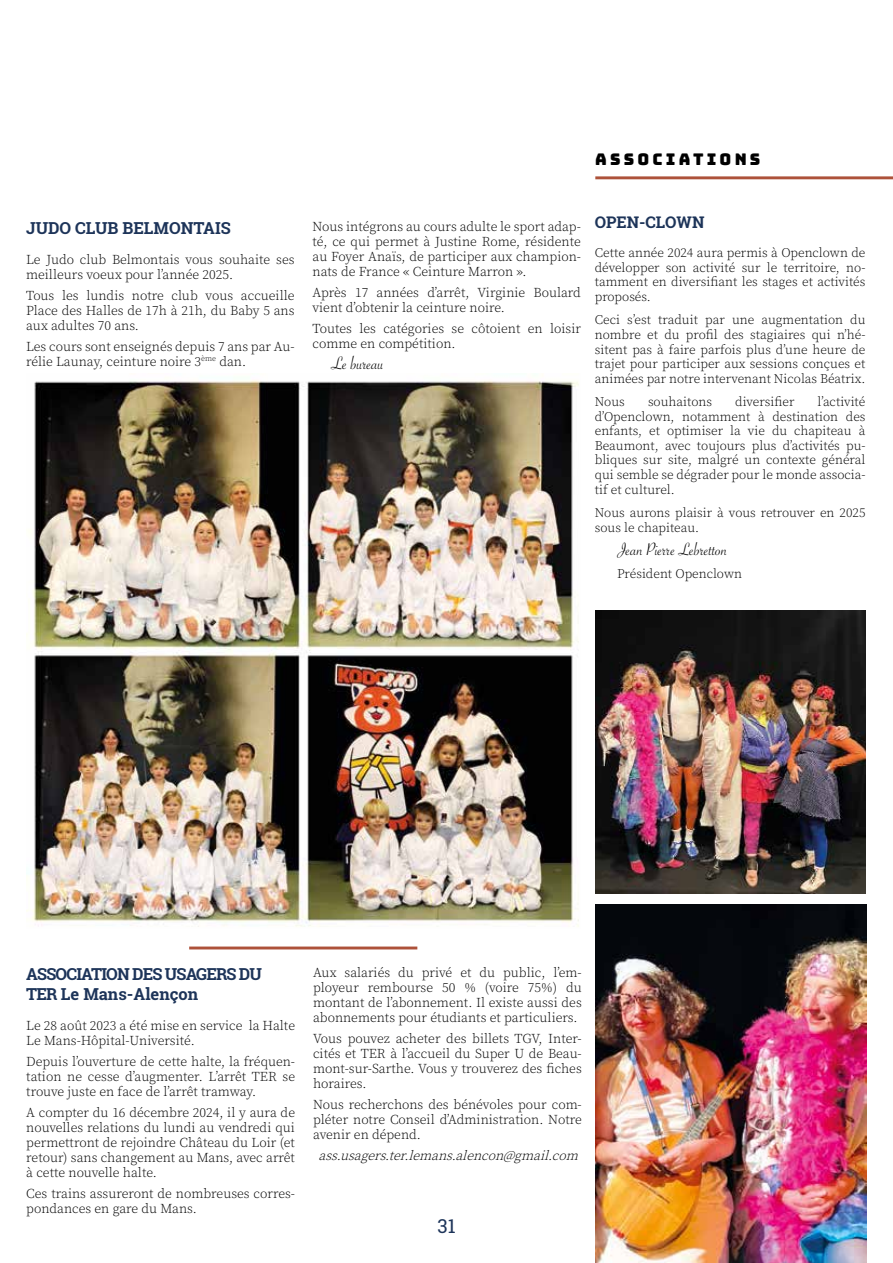
<style>
.page{position:relative;width:893px;height:1263px;background:#fff}
.page>*{position:absolute;margin:0;border:0;box-sizing:border-box;transform-origin:0 0}
.t1{font:19.5px "Savoye Let Plain";color:#000}
.t2{font:19.2px "Roboto Slab";color:#1d3459}
.t3{font:18.9px "Savoye Let Plain";color:#000}
.t4{font:700 16.5px/19.8px "Roboto Slab";letter-spacing:-.05em;color:#1d3459}
.t5{font:700 16.5px "Roboto Slab";color:#1d3459}
.t6{font:16.05px "Bungee";letter-spacing:.2em;color:#000}
.t7{font:700 16.05px "Roboto Slab";color:#1d3459}
.t8{font:300 13.5px/15px "Source Serif Pro";color:#000;text-align:justify}
.t9{font:italic 300 13.5px "Source Serif Pro";color:#000}
.t10{font:300 13.2px/14.5px "Source Serif Pro";color:#000;text-align:justify}
</style>
<div class="page">
<img style="left:26px;top:380px;width:553px;height:547px">
<img style="left:595px;top:905px;width:272px;height:358px">
<img style="left:595px;top:611px;width:271px;height:283px">
<hr style="left:595px;top:176px;width:298px;height:3px;background:#ad523a">
<hr style="left:189px;top:946px;width:228px;height:3px;background:#ad523a">
<p class="t6" style="left:595px;top:150px;width:167px">ASSOCIATIONS</p>
<p class="t5" style="left:26px;top:217px;width:206px">JUDO CLUB BELMONTAIS</p>
<p class="t8" style="left:26px;top:252px;width:270px">Le Judo club Belmontais vous souhaite ses meilleurs voeux pour l’année 2025.</p>
<p class="t8" style="left:26px;top:288px;width:270px">Tous les lundis notre club vous accueille Place des Halles de 17h à 21h, du Baby 5 ans aux adultes 70 ans.</p>
<p class="t8" style="left:26px;top:339px;width:270px">Les cours sont enseignés depuis 7 ans par Au&shy;rélie Launay, ceinture noire 3<sup>ème</sup> dan.</p>
<p class="t8" style="left:313px;top:219px;width:270px">Nous intégrons au cours adulte le sport adap&shy;té, ce qui permet à Justine Rome, résidente au Foyer Anaïs, de participer aux champion&shy;nats de France « Ceinture Marron ».</p>
<p class="t8" style="left:313px;top:285px;width:270px">Après 17 années d’arrêt, Virginie Boulard vient d’obtenir la ceinture noire.</p>
<p class="t8" style="left:313px;top:321px;width:270px">Toutes les catégories se côtoient en loisir comme en compétition.</p>
<h1 class="t1" style="left:331px;top:350px;width:54px">Le bureau</h1>
<p class="t7" style="left:595px;top:211px;width:111px">OPEN-CLOWN</p>
<p class="t10" style="left:595px;top:246px;width:272px">Cette année 2024 aura permis à Openclown de développer son activité sur le territoire, no&shy;tamment en diversifiant les stages et activités proposés.</p>
<p class="t10" style="left:595px;top:313px;width:272px">Ceci s’est traduit par une augmentation du nombre et du profil des stagiaires qui n’hé&shy;sitent pas à faire parfois plus d’une heure de trajet pour participer aux sessions conçues et animées par notre intervenant Nicolas Béatrix.</p>
<p class="t10" style="left:595px;top:395px;width:32px">Nous</p>
<p class="t10" style="left:648px;top:395px;width:66px">souhaitons</p>
<p class="t10" style="left:735px;top:395px;width:61px">diversifier</p>
<p class="t10" style="left:595px;top:395px;width:272px;text-indent:223px">l’activité d’Openclown, notamment à destination des enfants, et optimiser la vie du chapiteau à Beaumont, avec toujours plus d’activités pu&shy;bliques sur site, malgré un contexte général qui semble se dégrader pour le monde associa&shy;tif et culturel.</p>
<p class="t10" style="left:595px;top:505px;width:272px">Nous aurons plaisir à vous retrouver en 2025 sous le chapiteau.</p>
<h3 class="t3" style="left:618px;top:537px;width:111px">Jean Pierre Lebretton</h3>
<p class="t10" style="left:617px;top:567px;width:126px">Président Openclown</p>
<p class="t4" style="left:26px;top:964px;width:237px">ASSOCIATION DES USAGERS DU<br>TER Le Mans-Alençon</p>
<p class="t8" style="left:26px;top:1018px;width:270px">Le 28 août 2023 a été mise en service la Halte<br>Le Mans-Hôpital-Université.</p>
<p class="t8" style="left:26px;top:1054px;width:270px">Depuis l’ouverture de cette halte, la fréquen&shy;tation ne cesse d’augmenter. L’arrêt TER se trouve juste en face de l’arrêt tramway.</p>
<p class="t8" style="left:26px;top:1105px;width:270px">A compter du 16 décembre 2024, il y aura de nouvelles relations du lundi au vendredi qui permettront de rejoindre Château du Loir (et retour) sans changement au Mans, avec arrêt à cette nouvelle halte.</p>
<p class="t8" style="left:26px;top:1186px;width:270px">Ces trains assureront de nombreuses corres&shy;pondances en gare du Mans.</p>
<p class="t8" style="left:313px;top:965px;width:270px">Aux salariés du privé et du public, l’em&shy;ployeur rembourse 50 % (voire 75%) du montant de l’abonnement. Il existe aussi des abonnements pour étudiants et particuliers.</p>
<p class="t8" style="left:313px;top:1031px;width:270px">Vous pouvez acheter des billets TGV, Inter&shy;cités et TER à l’accueil du Super U de Beau&shy;mont-sur-Sarthe. Vous y trouverez des fiches horaires.</p>
<p class="t8" style="left:313px;top:1097px;width:270px">Nous recherchons des bénévoles pour com&shy;pléter notre Conseil d’Administration. Notre avenir en dépend.</p>
<p class="t9" style="left:319px;top:1147px;width:265px">ass.usagers.ter.lemans.alencon@gmail.com</p>
<h2 class="t2" style="left:437px;top:1213px;width:20px">31</h2>
</div>
